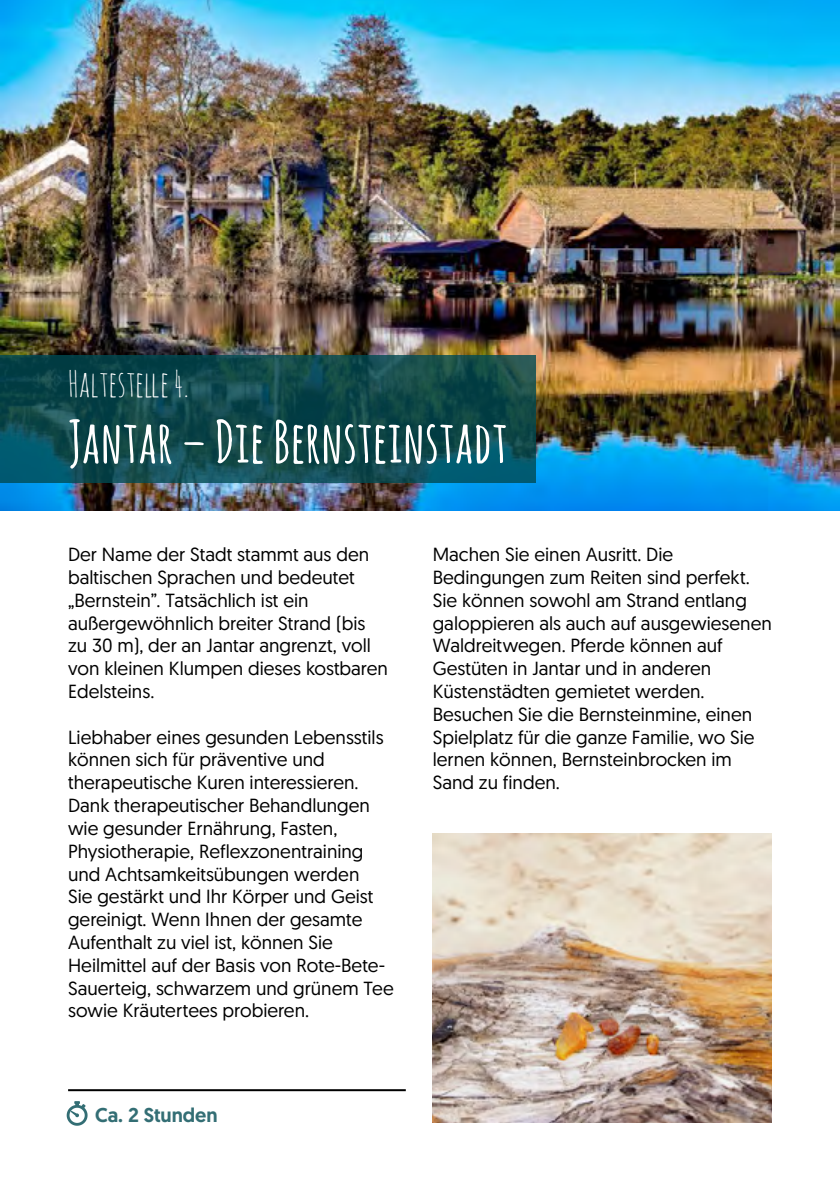
<style>
.page{position:relative;width:840px;height:1191px;background:#fff}
.page>*{position:absolute;margin:0;border:0;box-sizing:border-box;transform-origin:0 0}
.t1{font:700 58px "Amatic SC";color:#fff}
.t2{font:36px "Amatic SC";color:#fff}
.t3{font:500 20px "Geomanist";letter-spacing:-.005em;color:#004a52}
.t4{font:19px/22.8px "Geomanist";color:#000}
</style>
<div class="page">
<img style="left:0;top:0;width:839px;height:510px">
<svg style="left:0;top:354px;width:535px;height:128px;background:#0f4a4e"></svg>
<hr style="left:68px;top:1089px;width:337px;height:2px;background:#000">
<svg style="left:67px;top:1101px;width:20px;height:24px"></svg>
<img style="left:432px;top:833px;width:339px;height:290px">
<h2 class="t2" style="left:68px;top:361px;width:122px">Haltestelle 4.</h2>
<h1 class="t1" style="left:68px;top:400px;width:441px">Jantar – Die Bernsteinstadt</h1>
<p class="t4" style="left:68px;top:542px;width:321px">Der Name der Stadt stammt aus den baltischen Sprachen und bedeutet „Bernstein”. Tatsächlich ist ein außergewöhnlich breiter Strand (bis zu 30 m), der an Jantar angrenzt, voll von kleinen Klumpen dieses kostbaren<br>Edelsteins.</p>
<p class="t4" style="left:68px;top:725px;width:327px">Liebhaber eines gesunden Lebensstils können sich für präventive und therapeutische Kuren interessieren.<br>Dank therapeutischer Behandlungen wie gesunder Ernährung, Fasten, Physiotherapie, Reflexzonentraining und Achtsamkeitsübungen werden<br>Sie gestärkt und Ihr Körper und Geist gereinigt. Wenn Ihnen der gesamte Aufenthalt zu viel ist, können Sie Heilmittel auf der Basis von Rote-Bete-Sauerteig, schwarzem und grünem Tee sowie Kräutertees probieren.</p>
<p class="t3" style="left:95px;top:1101px;width:124px">Ca. 2 Stunden</p>
<p class="t4" style="left:432px;top:542px;width:340px">Machen Sie einen Ausritt. Die Bedingungen zum Reiten sind perfekt.<br>Sie können sowohl am Strand entlang galoppieren als auch auf ausgewiesenen Waldreitwegen. Pferde können auf Gestüten in Jantar und in anderen Küstenstädten gemietet werden.<br>Besuchen Sie die Bernsteinmine, einen Spielplatz für die ganze Familie, wo Sie lernen können, Bernsteinbrocken im Sand zu finden.</p>
</div>
